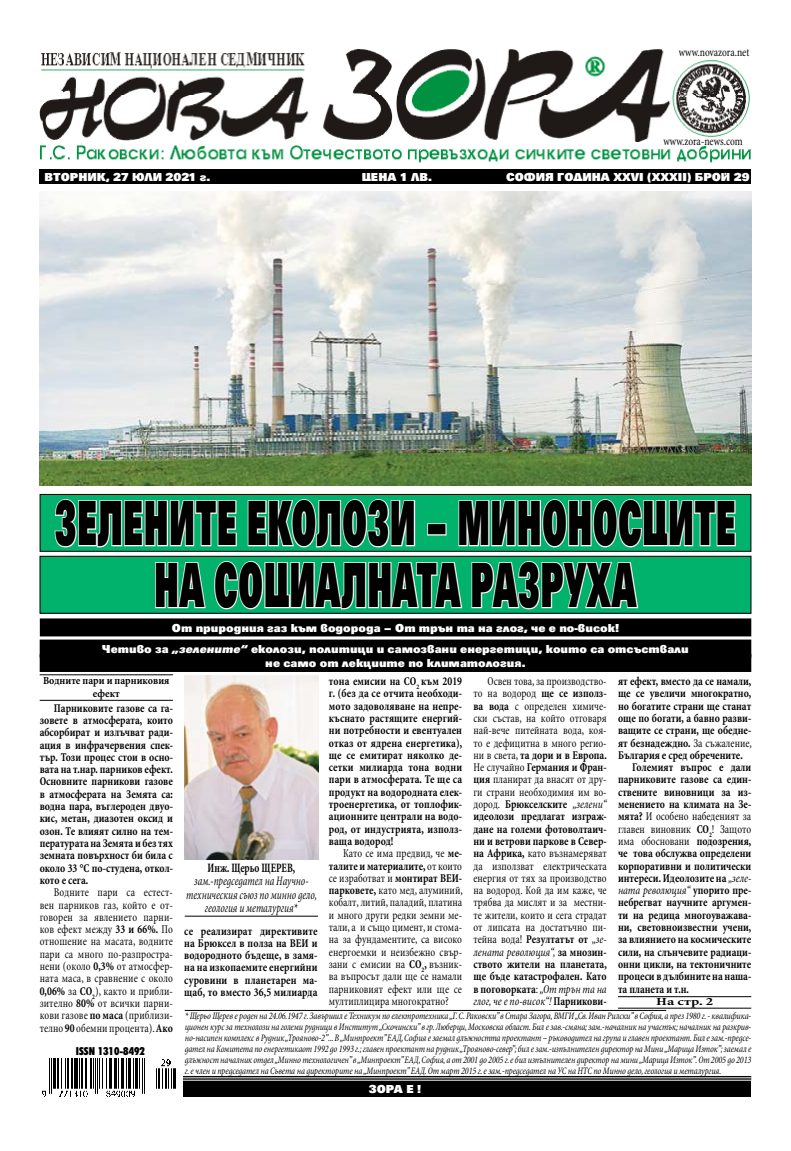
<style>
.page{position:relative;width:791px;height:1151px;background:#fff}
.page>*{position:absolute;margin:0;border:0;box-sizing:border-box;transform-origin:0 0}
.t1{font:800 66px/61.9px "SP Universal";letter-spacing:.01em;color:#000;text-align:center;scale:.5 1}
.t2{font:italic 13px/13.4px "SP Vitosha Cnd";color:#000;text-align:center;scale:.8 1}
.t3{font:700 13px "SP Vitosha Cnd";color:#000;scale:.8 1}
.t4{font:12px/12.3px "SP Vitosha Cnd";color:#000;text-align:justify;scale:.9 1}
.t5{font:700 12px/12.3px "SP Vitosha Cnd";color:#000;text-align:justify;scale:.9 1}
.t6{font:800 12px/14.4px "SP Universus";color:#fff;text-align:center}
.t7{font:italic 12px "SP Vitosha Cnd";color:#000;scale:.9 1}
.t8{font:700 11px/12.3px "SP Vitosha Cnd";color:#000;text-align:center}
.t9{font:900 11px "SP Future Cond";color:#000}
.t10{font:700 11px "SP Vitosha Cnd";color:#000;scale:1.5 1}
.t11{font:italic 10px/11px "SP Vitosha Cnd";letter-spacing:-.01em;color:#000;text-align:justify;scale:.9 1}
.s1{font-style:italic}
.s2{font-weight:700}
.s3{font-weight:400}
.s4{font-weight:400;font-style:italic}
.s5{font-weight:700;font-style:normal}
</style>
<div class="page">
<div style="left:40px;top:1082px;width:711px;height:15px;background:#000"></div>
<hr style="left:40px;top:1076px;width:711px;height:1px;background:#000">
<hr style="left:40px;top:1078px;width:711px;height:1px;background:#000">
<hr style="left:40px;top:1079px;width:711px;height:1px;background:#000">
<img style="left:40px;top:49px;width:711px;height:114px">
<div style="left:40px;top:169px;width:711px;height:15px;background:#000"></div>
<div style="left:38px;top:1038px;width:144px;height:65px;background:#fff"></div>
<img style="left:42px;top:1058px;width:134px;height:39px">
<div style="left:40px;top:494px;width:711px;height:57px;background:#00b26b"></div>
<div style="left:40px;top:556px;width:711px;height:57px;background:#00b26b"></div>
<svg style="left:54px;top:485px;width:683px;height:125px"></svg>
<div style="left:40px;top:556px;width:711px;height:58px;border:1px solid #000"></div>
<hr style="left:40px;top:674px;width:133px;height:1px;background:#000">
<hr style="left:40px;top:700px;width:133px;height:1px;background:#000">
<hr style="left:618px;top:996px;width:133px;height:1px;background:#000">
<hr style="left:618px;top:1008px;width:133px;height:1px;background:#000">
<div style="left:40px;top:618px;width:711px;height:18px;background:#000"></div>
<img style="left:185px;top:676px;width:133px;height:183px">
<hr style="left:185px;top:916px;width:133px;height:1px;background:#000">
<div style="left:40px;top:640px;width:711px;height:18px;background:#000"></div>
<div style="left:40px;top:654px;width:711px;height:18px;background:#000"></div>
<img style="left:40px;top:192px;width:711px;height:293px">
<hr style="left:185px;top:1010px;width:481px;height:1px;background:#000">
<p class="t4" style="left:679px;top:46px;width:80px">www.novazora.net</p>
<p class="t4" style="left:663px;top:136px;width:90px">www.zora-news.com</p>
<p class="t6" style="left:44px;top:170px;width:168px">ВТОРНИК, 27 юли 2021 г.</p>
<p class="t6" style="left:362px;top:170px;width:72px">ЦЕНА 1 ЛВ.</p>
<p class="t6" style="left:506px;top:170px;width:245px">СОФИЯ ГОДИНА XXVI (XXXII) БРОЙ 29</p>
<h1 class="t1" style="left:55px;top:492px;width:1364px">ЗЕЛЕНИТЕ ЕКОЛОЗИ – МИНОНОСЦИТЕ<br>НА СОЦИАЛНАТА РАЗРУХА</h1>
<p class="t6" style="left:172px;top:620px;width:449px">От природния газ към водорода – От трън та на глог, че е по-висок!</p>
<p class="t6" style="left:102px;top:641px;width:588px">Четиво за <span class="s1">„зелените“</span> еколози, политици и самозвани енергетици, които са отсъствали не само от лекциите по климатология.</p>
<p class="t8" style="left:43px;top:675px;width:128px">Водните пари и парниковия ефект</p>
<p class="t5" style="left:40px;top:702px;width:150px;text-indent:14px">Парниковите газове са га&shy;зовете в атмосферата, които абсорбират и излъчват ради&shy;ация в инфрачервения спек&shy;тър. Този процес стои в осно&shy;вата на т.нар. парников ефект.<br>Основните парникови газове в атмосферата на Земята са: водна пара, въглероден двуо&shy;кис, метан, диазотен оксид и озон. Те влияят силно на тем&shy;пературата на Земята и без тях земната повърхност би била с около 33 °C по-студена, откол&shy;кото е сега.</p>
<p class="t4" style="left:40px;top:887px;width:150px;text-indent:14px">Водните пари са естест&shy;вен парников газ, който е от&shy;говорен за явлението парни&shy;ков ефект между <span class="s2">33 и 66%.</span> По отношение на масата, водните пари са много по-разпростра&shy;нени (около <span class="s2">0,3%</span> от атмосфер&shy;ната маса, в сравнение с около <span class="s2">0,06%</span> за <span class="s2">СО</span><sub>2</sub>), както и прибли&shy;зително <span class="s2">80%</span> от всички парни&shy;кови газове <span class="s2">по маса</span> (приблизи&shy;телно <span class="s2">90</span> обемни процента). <span class="s2">Ако</span></p>
<p class="t9" style="left:76px;top:1044px;width:71px">ISSN 1310-8492</p>
<p class="t3" style="left:208px;top:861px;width:111px">Инж. Щерьо ЩЕРЕВ,</p>
<p class="t2" style="left:186px;top:875px;width:165px">зам.-председател на Научно&shy;техническия съюз по минно дело, геология и металургия*</p>
<p class="t5" style="left:184px;top:925px;width:150px">се реализират директивите на Брюксел в полза на ВЕИ и водородното бъдеще, в замя&shy;на на изкопаемите енергийни суровини в планетарен ма&shy;щаб, то вместо 36,5 милиарда</p>
<p class="t5" style="left:329px;top:675px;width:150px">тона емисии на СО<sub>2</sub> към 2019 г. (без да се отчита необходи&shy;мото задоволяване на непре&shy;къснато растящите енергий&shy;ни потребности и евентуален отказ от ядрена енергетика), ще се емитират няколко де&shy;сетки милиарда тона водни пари в атмосферата. Те ще са продукт на водородната елек&shy;троенергетика, от топлофик&shy;ационните централи на водо&shy;род, от индустрията, използ&shy;ваща водород!</p>
<p class="t4" style="left:329px;top:848px;width:150px;text-indent:14px">Като се има предвид, че <span class="s2">ме&shy;талите и материалите,</span> от които се изработват и <span class="s2">монтират ВЕИ&shy;парковете,</span> като мед, алуминий, кобалт, литий, паладий, платина и много други редки земни ме&shy;тали, а и също цимент, и стома&shy;на за фундаментите, са високо енергоемки и неизбежно свър&shy;зани с емисии на <span class="s2">СО</span><sub>2</sub><span class="s2">,</span> възник&shy;ва въпросът дали ще се намали парниковият ефект или ще се мултиплицира многократно?</p>
<p class="t4" style="left:473px;top:675px;width:150px;text-indent:14px">Освен това, за производство&shy;то на водород <span class="s2">ще се използ&shy;ва вода</span> с определен химиче&shy;ски състав, на който отговаря най-вече питейната вода, коя&shy;то е дефицитна в много регио&shy;ни в света, <span class="s2">та дори и в Европа.<br></span>Не случайно <span class="s2">Германия и Фран&shy;ция</span> планират да внасят от дру&shy;ги страни необходимия им во&shy;дород. <span class="s2">Брюкселските</span> <span class="s1">„зелени“ </span><span class="s2">идеолози предлагат изграж&shy;дане на големи фотоволтаич&shy;ни и ветрови паркове в Север&shy;на Африка,</span> като възнамеряват да използват електрическата енергия от тях за производство на водород. Кой да им каже, че трябва да мислят и за местни&shy;те жители, които и сега страдат от липсата на достатъчно пи&shy;тейна вода! <span class="s2">Резултатът от</span> <span class="s1">„зе&shy;лената революция“,</span> <span class="s2">за мнозин&shy;ството жители на планетата, ще бъде катастрофален. Като в поговорката</span>: <span class="s1">„От трън та на глог, че е по-висок“!</span> <span class="s2">Парникови-</span></p>
<p class="t5" style="left:618px;top:675px;width:150px">ят ефект, вместо да се намали,</p>
<p class="t5" style="left:618px;top:688px;width:150px">ще се увеличи многократно,</p>
<p class="t5" style="left:618px;top:700px;width:150px">но богатите страни ще станат</p>
<p class="t5" style="left:618px;top:712px;width:150px">още по богати, а бавно разви-</p>
<p class="t5" style="left:618px;top:725px;width:150px">ващите се страни, ще обедне-</p>
<p class="t5" style="left:618px;top:737px;width:150px">ят безнадеждно. <span class="s3">За съжаление,</span></p>
<p class="t5" style="left:618px;top:749px;width:140px">България е сред обречените.</p>
<p class="t5" style="left:632px;top:762px;width:134px">Големият въпрос е дали</p>
<p class="t5" style="left:618px;top:774px;width:150px">парниковите газове са един-</p>
<p class="t5" style="left:618px;top:786px;width:150px">ствените виновници за из-</p>
<p class="t5" style="left:618px;top:798px;width:150px">менението на климата на Зе-</p>
<p class="t4" style="left:618px;top:811px;width:150px"><span class="s2">мята?</span> И особено набеденият за</p>
<p class="t4" style="left:618px;top:823px;width:150px">главен виновник <span class="s2">СО</span><sub>2</sub>! Защото</p>
<p class="t4" style="left:618px;top:835px;width:150px">има обосновани <span class="s2">подозрения,</span></p>
<p class="t5" style="left:618px;top:848px;width:150px">че това обслужва определени</p>
<p class="t5" style="left:618px;top:860px;width:150px">корпоративни и политически</p>
<p class="t5" style="left:618px;top:872px;width:150px">интереси. Идеолозите на <span class="s4">„зеле-</span></p>
<p class="t7" style="left:618px;top:884px;width:150px">ната революция“ <span class="s5">упорито пре-</span></p>
<p class="t5" style="left:618px;top:897px;width:150px">небрегват научните аргумен-</p>
<p class="t5" style="left:618px;top:909px;width:150px">ти на редица многоуважава-</p>
<p class="t5" style="left:618px;top:921px;width:150px">ни, световноизвестни учени,</p>
<p class="t5" style="left:618px;top:934px;width:150px">за влиянието на космическите</p>
<p class="t5" style="left:618px;top:946px;width:150px">сили, на слънчевите радиаци-</p>
<p class="t5" style="left:618px;top:958px;width:150px">онни цикли, на тектоничните</p>
<p class="t5" style="left:618px;top:971px;width:150px">процеси в дълбините на наша-</p>
<p class="t5" style="left:618px;top:983px;width:80px">та планета и т.н.</p>
<p class="t10" style="left:656px;top:996px;width:39px">На стр. 2</p>
<p class="t11" style="left:185px;top:1011px;width:631px">* Щерьо Щерев е роден на 24.06.1947 г. Завършил е Техникум по електротехника „Г. С. Раковски” в Стара Загора, ВМГИ „Св. Иван Рилски” в София, а през 1980 г. - квалифика&shy;ционен курс за технолози на големи рудници в Институт „Скочински” в гр. Люберци, Московска област. Бил е зав.-смяна; зам.-началник на участък; началник на разкрив&shy;но-насипен комплекс в Рудник „Трояново-2”... В „Минпроект” ЕАД, София е заемал длъжността проектант – ръководител на група и главен проектант. Бил е зам.-предсе&shy;дател на Комитета по енергетикаот 1992 до 1993 г.; главен проектант на рудник „Трояново-север”; бил е зам.-изпълнителен директор на Мини „Марица Изток”; заемал е длъжност началник отдел „Минно технологичен” в „Минпроект” ЕАД, София, а от 2001 до 2005 г. е бил изпълнителен директор на мини „Марица Изток”. От 2005 до 2013 г. е член и председател на Съвета на директорите на „Минпроект” ЕАД. От март 2015 г. е зам.-председател на УС на НТС по Минно дело, геология и металургия.</p>
<p class="t6" style="left:369px;top:1082px;width:54px">ЗОРА Е !</p>
</div>
